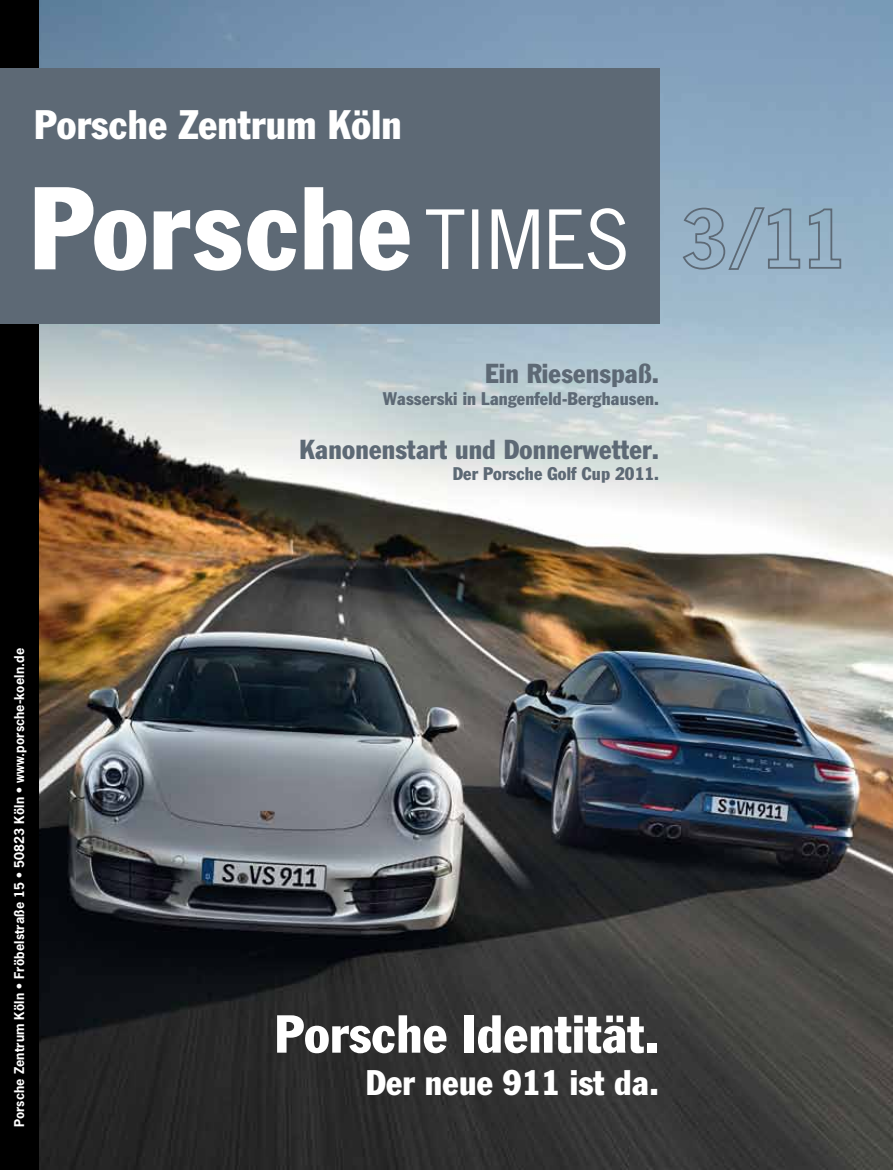
<style>
.page{position:relative;width:893px;height:1170px;background:#fff}
.page>*{position:absolute;margin:0;border:0;box-sizing:border-box;transform-origin:0 0}
.t1{font:condensed 52.5px "Porsche Franklin Gothic";letter-spacing:.01em;color:#fff}
.t2{font:condensed 40.5px "Porsche Franklin Gothic";letter-spacing:.01em;color:#fff}
.t3{font:condensed 34.95px "Porsche Franklin Gothic";letter-spacing:.01em;color:#fff}
.t4{font:condensed 27px "Porsche Franklin Gothic";letter-spacing:.01em;color:#5d6975}
.t5{font:condensed 18px "Porsche Franklin Gothic";letter-spacing:.01em;color:#5d6975}
.t6{font:700 12.75px "Porsche News Gothic";letter-spacing:.01em;color:#fff}
</style>
<div class="page">
<img style="left:38px;top:0;width:855px;height:1169px">
<svg style="left:681px;top:206px;width:161px;height:65px"></svg>
<div style="left:0;top:0;width:38px;height:1169px;background:#000"></div>
<div style="left:0;top:68px;width:659px;height:255px;background:#5d6975"></div>
<svg style="left:35px;top:187px;width:375px;height:84px"></svg>
<svg style="left:426px;top:208px;width:200px;height:62px"></svg>
<h2 class="t2" style="left:34px;top:99px;width:369px">Porsche Zentrum Köln</h2>
<p class="t6" style="left:11px;top:1127px;width:480px;rotate:-90deg">Porsche Zentrum Köln • Fröbelstraße 15 • 50823 Köln • www.porsche-koeln.de</p>
<h3 class="t4" style="left:485px;top:357px;width:175px">Ein Riesenspaß.</h3>
<h3 class="t5" style="left:383px;top:387px;width:278px">Wasserski in Langenfeld-Berghausen.</h3>
<h3 class="t4" style="left:300px;top:432px;width:361px">Kanonenstart und Donnerwetter.</h3>
<h3 class="t5" style="left:453px;top:463px;width:208px">Der Porsche Golf Cup 2011.</h3>
<h1 class="t1" style="left:275px;top:1001px;width:386px">Porsche Identität.</h1>
<h3 class="t3" style="left:366px;top:1060px;width:294px">Der neue 911 ist da.</h3>
</div>
